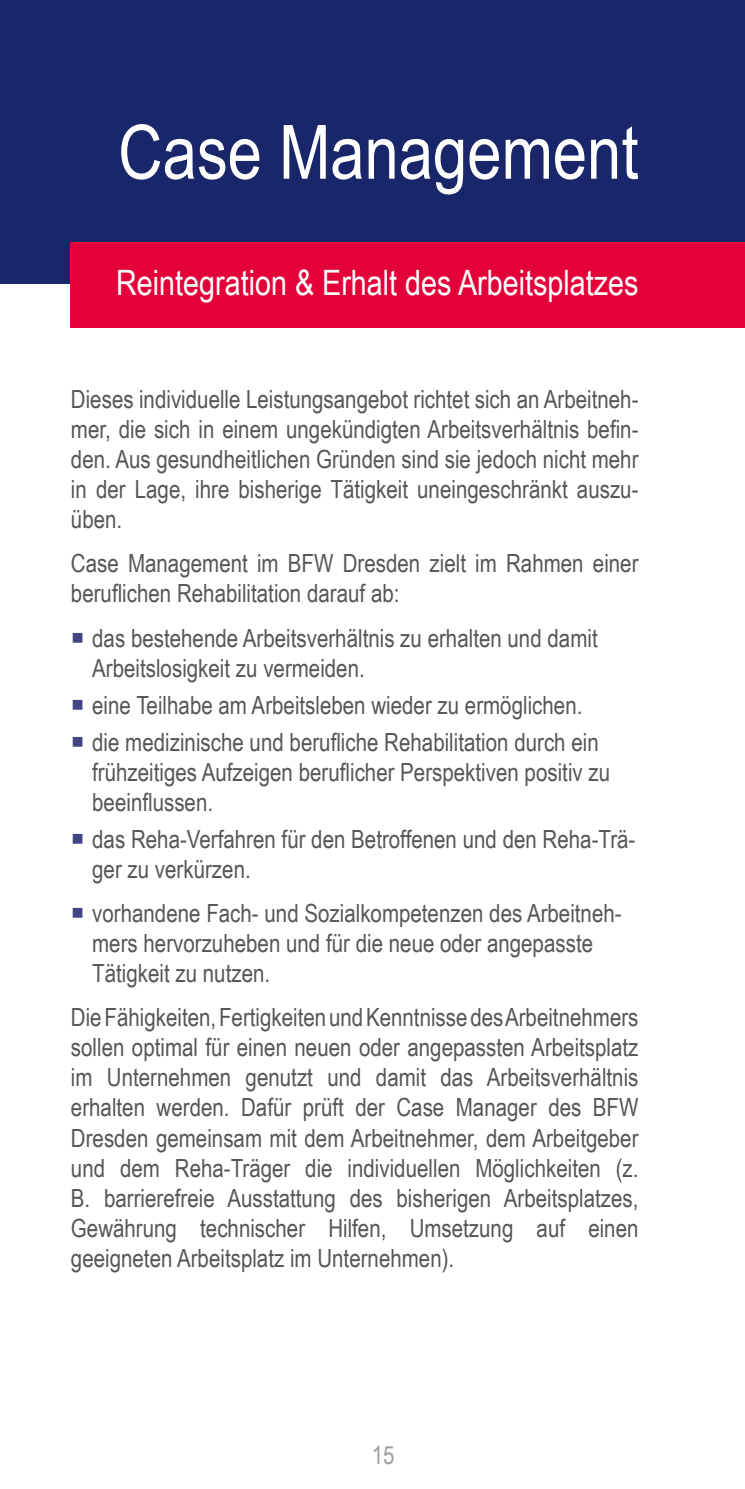
<style>
.page{position:relative;width:745px;height:1489px;background:#fff}
.page>*{position:absolute;margin:0;border:0;box-sizing:border-box;transform-origin:0 0}
.t1{font:75px "Arial Narrow";color:#fff}
.t2{font:35px "Arial Narrow";color:#fff}
.t3{font:25px/30px "Arial Narrow";color:#565655}
.t4{font:25px "Arial Narrow";color:#9c9c9d}
</style>
<div class="page">
<div style="left:0;top:0;width:744px;height:283px;background:#19276a"></div>
<div style="left:71px;top:243px;width:673px;height:85px;background:#e40038"></div>
<h1 class="t1" style="left:118px;top:97px;width:521px">Case Management</h1>
<h2 class="t2" style="left:116px;top:257px;width:523px">Reintegration &amp; Erhalt des Arbeitsplatzes</h2>
<p class="t3" style="left:71px;top:383px;width:568px;text-align:justify">Dieses individuelle Leistungsangebot richtet sich an Arbeitneh&shy;mer, die sich in einem ungekündigten Arbeitsverhältnis befin&shy;den. Aus gesundheitlichen Gründen sind sie jedoch nicht mehr in der Lage, ihre bisherige Tätigkeit uneingeschränkt auszu&shy;üben.</p>
<p class="t3" style="left:71px;top:547px;width:568px">Case Management im BFW Dresden zielt im Rahmen einer beruflichen Rehabilitation darauf ab:</p>
<p class="t3" style="left:92px;top:622px;width:506px">das bestehende Arbeitsverhältnis zu erhalten und damit<br>Arbeitslosigkeit zu vermeiden.</p>
<p class="t3" style="left:92px;top:685px;width:507px;line-height:37px">eine Teilhabe am Arbeitsleben wieder zu ermöglichen. die medizinische und berufliche Rehabilitation durch ein</p>
<p class="t3" style="left:92px;top:756px;width:519px">frühzeitiges Aufzeigen beruflicher Perspektiven positiv zu beeinflussen.</p>
<p class="t3" style="left:92px;top:823px;width:544px">das Reha-Verfahren für den Betroffenen und den Reha-Trä&shy;ger zu verkürzen.</p>
<p class="t3" style="left:92px;top:897px;width:530px">vorhandene Fach- und Sozialkompetenzen des Arbeitneh&shy;mers hervorzuheben und für die neue oder angepasste<br>Tätigkeit zu nutzen.</p>
<p class="t3" style="left:71px;top:1001px;width:568px;text-align:justify">Die Fähigkeiten, Fertigkeiten und Kenntnisse des Arbeitnehmers sollen optimal für einen neuen oder angepassten Arbeitsplatz im Unternehmen genutzt und damit das Arbeitsverhältnis erhalten werden. Dafür prüft der Case Manager des BFW Dresden gemeinsam mit dem Arbeitnehmer, dem Arbeitgeber und dem Reha-Träger die individuellen Möglichkeiten (z.<br>B. barrierefreie Ausstattung des bisherigen Arbeitsplatzes, Gewährung technischer Hilfen, Umsetzung auf einen geeigneten Arbeitsplatz im Unternehmen).</p>
<p class="t4" style="left:371px;top:1436px;width:24px">15</p>
</div>
